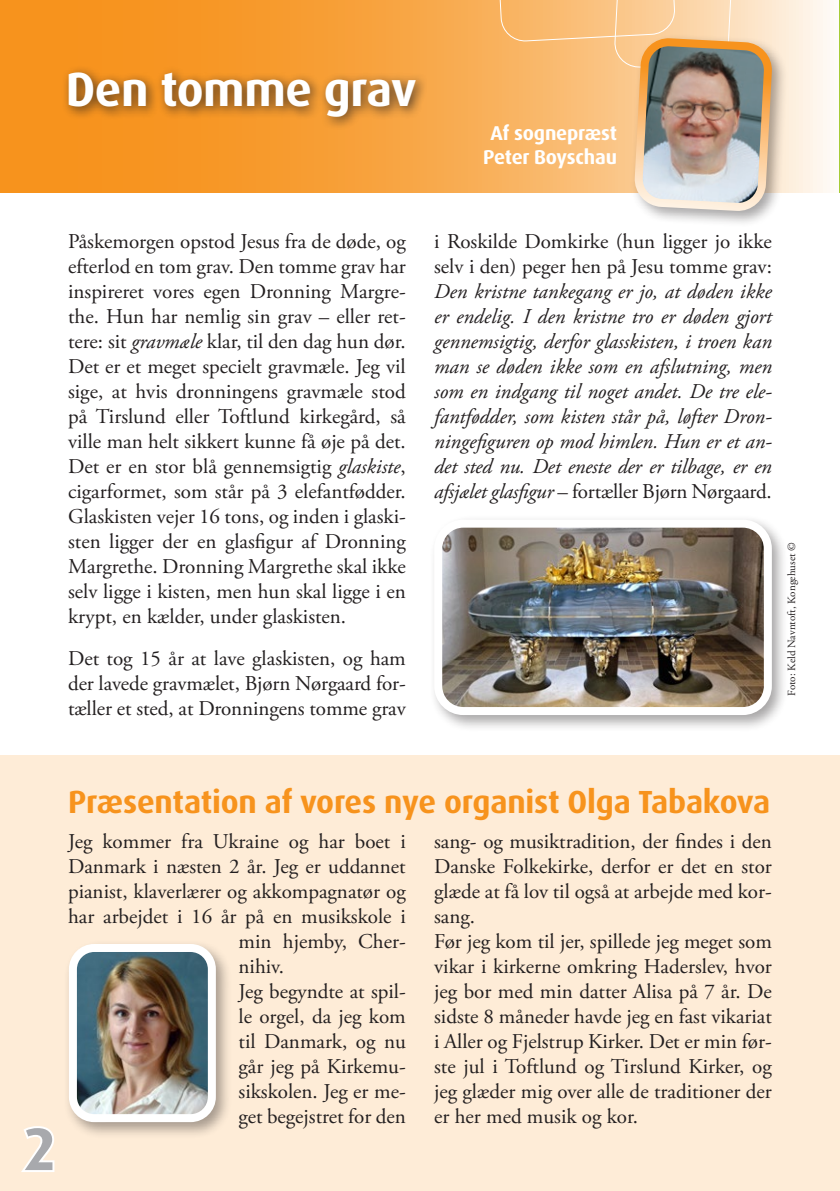
<style>
.page{position:relative;width:840px;height:1191px;background:#fff}
.page>*{position:absolute;margin:0;border:0;box-sizing:border-box;transform-origin:0 0}
.t1{font:700 60px "Dax Pro";color:#a8a9ad}
.Head{font:700 48px "Dax Pro";letter-spacing:-.01em;color:#fff}
.t2{font:700 32px "Dax Pro";letter-spacing:-.005em;color:#f7931d}
.t3{font:21px/25px "Adobe Garamond Pro";color:#231f20;text-align:justify}
.t4{font:italic 21px/25px "Adobe Garamond Pro";letter-spacing:-.01em;color:#231f20;text-align:justify}
.Head-2{font:700 20px "Dax Pro";letter-spacing:-.01em;color:#fff}
.t5{font:11px "Adobe Garamond Pro";color:#231f20}
.s1{font-style:italic}
.s2{font-style:normal}
</style>
<div class="page">
<div style="left:0;top:755px;width:839px;height:436px;background:#feecd7"></div>
<img style="left:839px;top:0;width:1px;height:193px">
<svg style="left:0;top:0;width:830px;height:193px;background:#f8a544"></svg>
<div style="left:61px;top:64px;width:367px;height:66px;background:#231f20;opacity:.75"></div>
<div style="left:629px;top:34px;width:158px;height:193px;background:#231f20;opacity:.4"></div>
<svg style="left:493px;top:0;width:283px;height:216px;background:#deb98e"></svg>
<div style="left:64px;top:938px;width:168px;height:200px;background:#231f20;opacity:.4"></div>
<img style="left:73px;top:948px;width:139px;height:170px">
<div style="left:69px;top:944px;width:147px;height:178px;border:8px solid #fff;border-radius:21px"></div>
<div style="left:428px;top:514px;width:360px;height:218px;background:#231f20;opacity:.4"></div>
<img style="left:438px;top:523px;width:329px;height:188px">
<div style="left:434px;top:519px;width:337px;height:196px;border:8px solid #fff;border-radius:25px"></div>
<p class="Head" style="left:66px;top:58px;width:352px">Den tomme grav</p>
<p class="Head-2" style="left:490px;top:120px;width:128px">Af sognepræst</p>
<p class="Head-2" style="left:483px;top:144px;width:135px">Peter Boyschau</p>
<p class="t3" style="left:68px;top:229px;width:339px">Påskemorgen opstod Jesus fra de døde, og efterlod en tom grav. Den tomme grav har inspireret vores egen Dronning Margre&shy;the. Hun har nemlig sin grav – eller ret&shy;tere: sit <span class="s1">gravmæle</span> klar, til den dag hun dør.<br>Det er et meget specielt gravmæle. Jeg vil sige, at hvis dronningens gravmæle stod på Tirslund eller Toftlund kirkegård, så ville man helt sikkert kunne få øje på det.<br>Det er en stor blå gennemsigtig <span class="s1">glaskiste</span>, cigarformet, som står på 3 elefantfødder.<br>Glaskisten vejer 16 tons, og inden i glaski&shy;sten ligger der en glasfigur af Dronning Margrethe. Dronning Margrethe skal ikke selv ligge i kisten, men hun skal ligge i en krypt, en kælder, under glaskisten.</p>
<p class="t3" style="left:68px;top:646px;width:339px">Det tog 15 år at lave glaskisten, og ham der lavede gravmælet, Bjørn Nørgaard for&shy;tæller et sted, at Dronningens tomme grav</p>
<p class="t4" style="left:434px;top:229px;width:339px"><span class="s2">i Roskilde Domkirke (hun ligger jo ikke selv i den) peger hen på Jesu tomme grav:<br></span>Den kristne tankegang er jo, at døden ikke er endelig. I den kristne tro er døden gjort gennemsigtig, derfor glasskisten, i troen kan man se døden ikke som en afslutning, men som en indgang til noget andet. De tre ele&shy;fantfødder, som kisten står på, løfter Dron&shy;ningefiguren op mod himlen. Hun er et an&shy;det sted nu. Det eneste der er tilbage, er en afsjælet glasfigur <span class="s2">– fortæller Bjørn Nørgaard.</span></p>
<p class="t5" style="left:784px;top:696px;width:155px;rotate:-90deg">Foto: Keld Navntoft, Kongehuset ©</p>
<p class="t1" style="left:24px;top:1110px;width:33px">2</p>
<p class="t2" style="left:68px;top:781px;width:703px">Præsentation af vores nye organist Olga Tabakova</p>
<p class="t3" style="left:68px;top:829px;width:339px">Jeg kommer fra Ukraine og har boet i</p>
<p class="t3" style="left:68px;top:854px;width:339px">Danmark i næsten 2 år. Jeg er uddannet</p>
<p class="t3" style="left:68px;top:879px;width:339px">pianist, klaverlærer og akkompagnatør og</p>
<p class="t3" style="left:68px;top:904px;width:339px">har arbejdet i 16 år på en musikskole i</p>
<p class="t3" style="left:238px;top:929px;width:169px">min hjemby, Cher-</p>
<p class="t3" style="left:238px;top:954px;width:47px">nihiv.</p>
<p class="t3" style="left:238px;top:979px;width:169px">Jeg begyndte at spil&shy;le orgel, da jeg kom til Danmark, og nu går jeg på Kirkemu&shy;sikskolen. Jeg er me&shy;get begejstret for den</p>
<p class="t3" style="left:434px;top:829px;width:339px">sang- og musiktradition, der findes i den Danske Folkekirke, derfor er det en stor glæde at få lov til også at arbejde med kor&shy;sang.</p>
<p class="t3" style="left:434px;top:929px;width:339px">Før jeg kom til jer, spillede jeg meget som vikar i kirkerne omkring Haderslev, hvor jeg bor med min datter Alisa på 7 år. De sidste 8 måneder havde jeg en fast vikariat i Aller og Fjelstrup Kirker. Det er min før&shy;ste jul i Toftlund og Tirslund Kirker, og jeg glæder mig over alle de traditioner der er her med musik og kor.</p>
</div>
